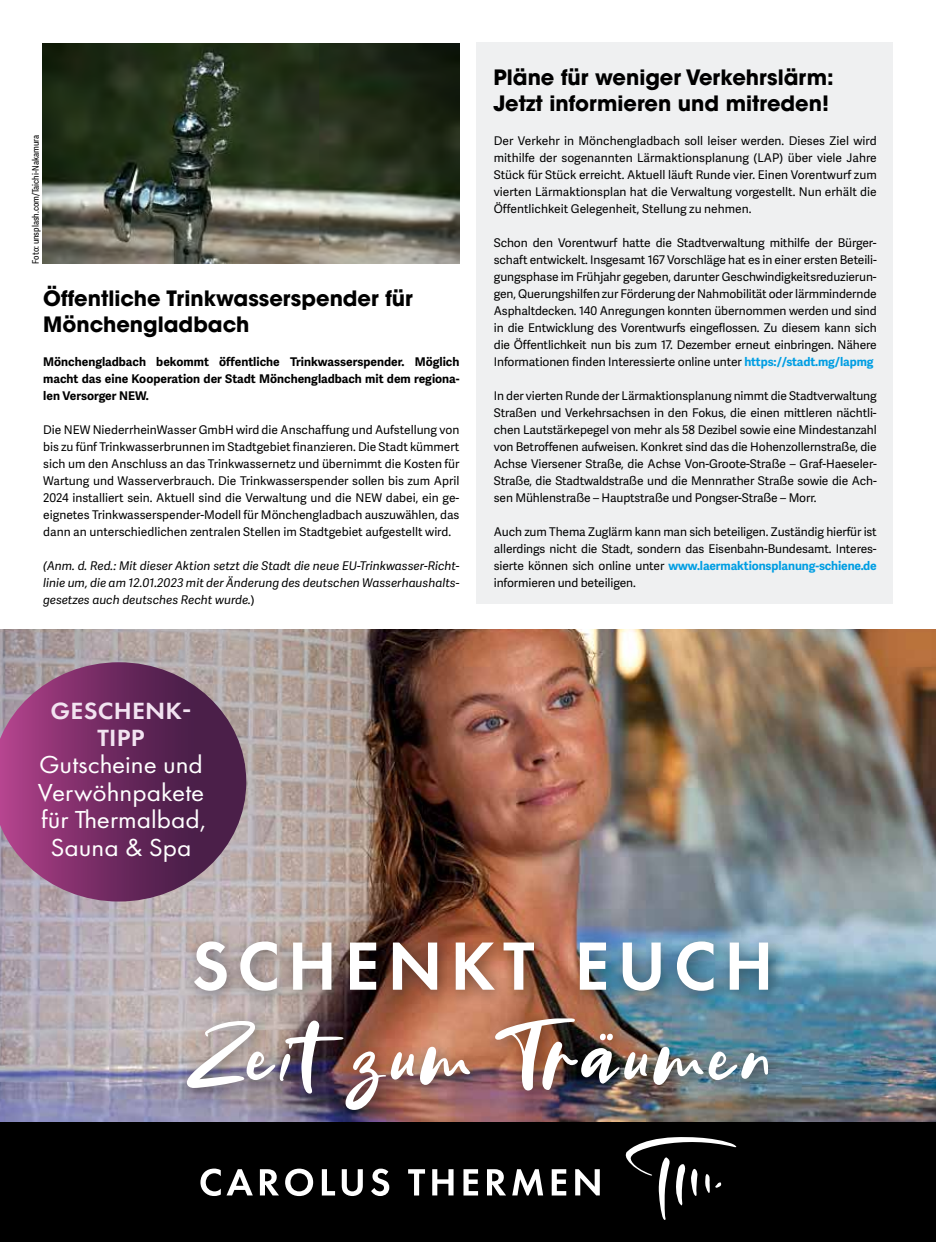
<style>
.page{position:relative;width:936px;height:1242px;background:#fff}
.page>*{position:absolute;margin:0;border:0;box-sizing:border-box;transform-origin:0 0}
.t1{font:87.45px "Almond Cake";color:#fff}
.t2{font:600 70.65px "Futura PT";letter-spacing:.11em;color:#fff}
.t3{font:25.5px/27.5px "Futura PT";color:#fff;text-align:center;scale:1.06 1}
.t4{font:600 24.3px/27.5px "Futura PT";letter-spacing:.01em;color:#f2e3f1;text-align:center;scale:1.06 1}
.t5{font:700 21px/25.5px "ITC Avant Garde Pro";color:#000}
.t6{font:12px/17px "Adelle Sans";letter-spacing:-.01em;color:#000;text-align:justify}
.t7{font:italic 12px/17px "Adelle Sans";color:#000;text-align:justify}
.t8{font:700 12px/17px "Adelle Sans";color:#000;text-align:justify}
.t9{font:9px "Adelle Sans Cnd";color:#000}
.s1{font-style:normal}
.s2{font-weight:700;color:#009ee3}
</style>
<div class="page">
<div style="left:476px;top:43px;width:417px;height:561px;background:#eff0f1"></div>
<div style="left:0;top:1121px;width:935px;height:121px;background:#000"></div>
<img style="left:0;top:629px;width:935px;height:492px">
<svg style="left:200px;top:1168px;width:53px;height:28px"></svg>
<svg style="left:260px;top:1169px;width:19px;height:26px"></svg>
<svg style="left:285px;top:1168px;width:28px;height:28px"></svg>
<svg style="left:322px;top:1169px;width:13px;height:26px"></svg>
<svg style="left:342px;top:1169px;width:21px;height:27px"></svg>
<svg style="left:371px;top:1168px;width:18px;height:28px"></svg>
<svg style="left:408px;top:1169px;width:17px;height:26px"></svg>
<svg style="left:432px;top:1169px;width:21px;height:26px"></svg>
<svg style="left:463px;top:1169px;width:15px;height:26px"></svg>
<svg style="left:487px;top:1169px;width:19px;height:26px"></svg>
<svg style="left:512px;top:1169px;width:31px;height:26px"></svg>
<svg style="left:551px;top:1169px;width:15px;height:26px"></svg>
<svg style="left:575px;top:1169px;width:24px;height:26px"></svg>
<svg style="left:625px;top:1137px;width:112px;height:83px"></svg>
<svg style="left:0;top:662px;width:246px;height:239px;background:#7c426e"></svg>
<div style="left:175px;top:930px;width:611px;height:197px;background:#000;opacity:.45"></div>
<img style="left:43px;top:43px;width:416px;height:221px">
<p class="t9" style="left:30px;top:264px;width:130px;rotate:-90deg">Foto: unsplash.com/Taichi-Nakamura</p>
<h3 class="t5" style="left:43px;top:285px;width:371px">Öffentliche Trinkwasserspender für<br>Mönchengladbach</h3>
<p class="t8" style="left:43px;top:353px;width:418px">Mönchengladbach bekommt öffentliche Trinkwasserspender. Möglich macht das eine Kooperation der Stadt Mönchengladbach mit dem regiona&shy;len Versorger NEW.</p>
<p class="t6" style="left:43px;top:421px;width:418px">Die NEW NiederrheinWasser GmbH wird die Anschaffung und Aufstellung von bis zu fünf Trinkwasserbrunnen im Stadtgebiet finanzieren. Die Stadt kümmert sich um den Anschluss an das Trinkwassernetz und übernimmt die Kosten für Wartung und Wasserverbrauch. Die Trinkwasserspender sollen bis zum April 2024 installiert sein. Aktuell sind die Verwaltung und die NEW dabei, ein ge&shy;eignetes Trinkwasserspender-Modell für Mönchengladbach auszuwählen, das dann an unterschiedlichen zentralen Stellen im Stadtgebiet aufgestellt wird.</p>
<p class="t7" style="left:43px;top:557px;width:418px">(Anm. d. Red.: Mit dieser Aktion setzt die Stadt die neue EU-Trinkwasser-Richt&shy;linie um, die am 12.01.2023 mit der Änderung des deutschen Wasserhaushalts&shy;gesetzes auch deutsches Recht wurde.<span class="s1">)</span></p>
<h3 class="t5" style="left:493px;top:64px;width:341px">Pläne für weniger Verkehrslärm:<br>Jetzt informieren und mitreden!</h3>
<p class="t6" style="left:494px;top:132px;width:384px">Der Verkehr in Mönchengladbach soll leiser werden. Dieses Ziel wird mithilfe der sogenannten Lärmaktionsplanung (LAP) über viele Jahre Stück für Stück erreicht. Aktuell läuft Runde vier. Einen Vorentwurf zum vierten Lärmaktionsplan hat die Verwaltung vorgestellt. Nun erhält die Öffentlichkeit Gelegenheit, Stellung zu nehmen.</p>
<p class="t6" style="left:494px;top:234px;width:384px">Schon den Vorentwurf hatte die Stadtverwaltung mithilfe der Bürger&shy;schaft entwickelt. Insgesamt 167 Vorschläge hat es in einer ersten Beteili&shy;gungsphase im Frühjahr gegeben, darunter Geschwindigkeitsreduzierun&shy;gen, Querungshilfen zur Förderung der Nahmobilität oder lärmmindernde Asphaltdecken. 140 Anregungen konnten übernommen werden und sind in die Entwicklung des Vorentwurfs eingeflossen. Zu diesem kann sich die Öffentlichkeit nun bis zum 17. Dezember erneut einbringen. Nähere Informationen finden Interessierte online unter <span class="s2">https://stadt.mg/lapmg</span></p>
<p class="t6" style="left:494px;top:387px;width:384px">In der vierten Runde der Lärmaktionsplanung nimmt die Stadtverwaltung Straßen und Verkehrsachsen in den Fokus, die einen mittleren nächtli&shy;chen Lautstärkepegel von mehr als 58 Dezibel sowie eine Mindestanzahl von Betroffenen aufweisen. Konkret sind das die Hohenzollernstraße, die Achse Viersener Straße, die Achse Von-Groote-Straße – Graf-Haeseler-Straße, die Stadtwaldstraße und die Mennrather Straße sowie die Ach&shy;sen Mühlenstraße – Hauptstraße und Pongser-Straße – Morr.</p>
<p class="t6" style="left:494px;top:523px;width:384px">Auch zum Thema Zuglärm kann man sich beteiligen. Zuständig hierfür ist allerdings nicht die Stadt, sondern das Eisenbahn-Bundesamt. Interes&shy;sierte können sich online unter <span class="s2">www.laermaktionsplanung-schiene.de </span>informieren und beteiligen.</p>
<h3 class="t4" style="left:51px;top:696px;width:134px">GESCHENK-<br>TIPP</h3>
<h3 class="t3" style="left:38px;top:751px;width:161px">Gutscheine und<br>Verwöhnpakete für Thermalbad,<br>Sauna &amp; Spa</h3>
<h2 class="t2" style="left:192px;top:922px;width:583px">SCHENKT EUCH</h2>
<h1 class="t1" style="left:191px;top:1005px;width:582px">Zeit zum Träumen</h1>
</div>
